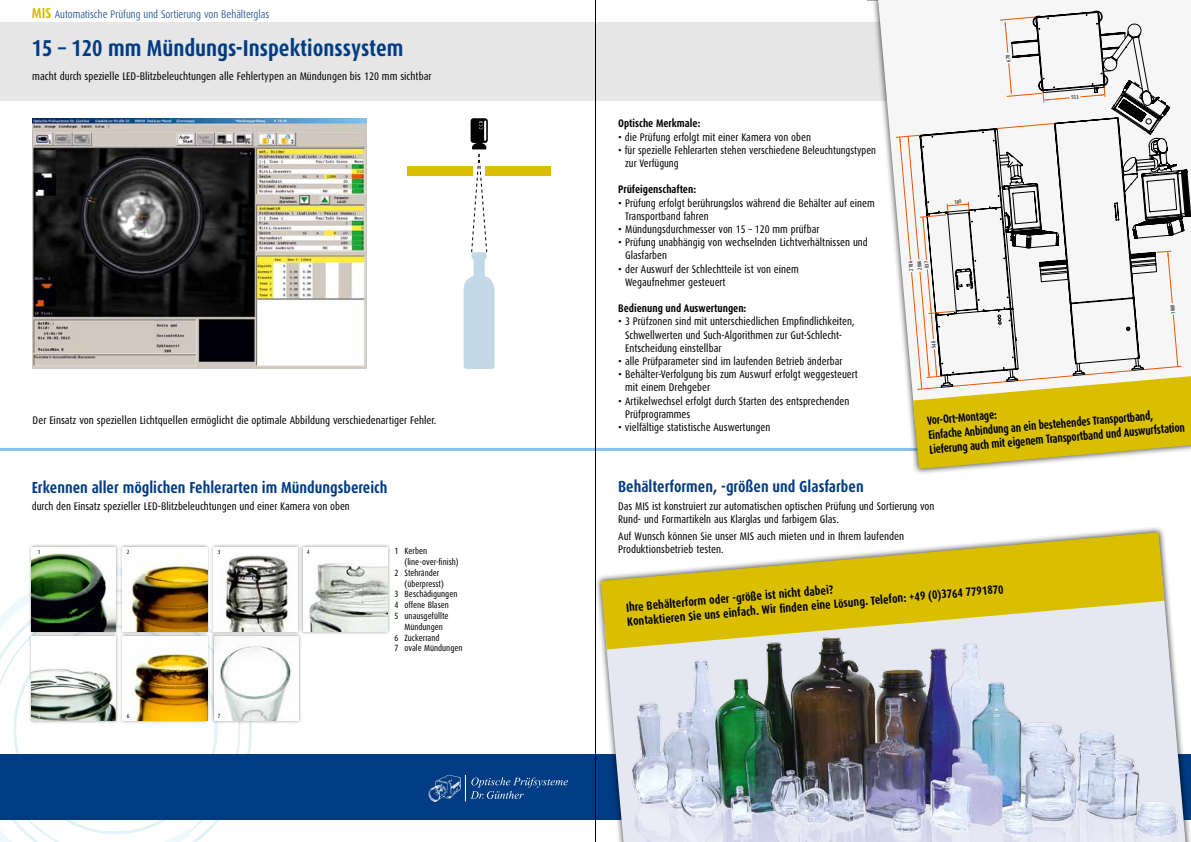
<style>
.page{position:relative;width:1191px;height:842px;background:#fff}
.page>*{position:absolute;margin:0;border:0;box-sizing:border-box;transform-origin:0 0}
.t1{font:700 23px "Dax Condensed";color:#003c83}
.t2{font:700 16px "Dax Condensed";color:#003c83}
.t3{font:700 12px/14.4px "Dax Condensed";color:#000;scale:.92 1}
.t4{font:700 12px/14.4px "Dax Condensed";color:#000}
.t5{font:11px/13.2px "Dax Condensed";color:#000}
.t6{font:11px/13.2px "Dax Condensed";color:#000;scale:.96 1}
.t7{font:700 11px "Dax Condensed";color:#000}
.t8{font:300 11px "Dax Condensed";color:#003c83}
.t9{font:9px "Dax Condensed";color:#000}
.t10{font:6px "Dax Condensed";color:#000}
.t11{font:6px "Dax Condensed";color:#fff}
.t12{font:5.4px/8.7px "Dax Condensed";color:#000}
.s1{font-weight:700;font-size:14.4px;color:#d9bf00}
</style>
<div class="page">
<svg style="left:191px;top:724px;width:59px;height:118px"></svg>
<svg style="left:0;top:593px;width:191px;height:249px"></svg>
<div style="left:0;top:22px;width:1168px;height:79px;background:#e6e6e6"></div>
<div style="left:0;top:754px;width:1191px;height:65px;background:#003c83"></div>
<div style="left:28px;top:543px;width:92px;height:92px;background:#000;opacity:.4"></div>
<img style="left:32px;top:547px;width:84px;height:84px">
<div style="left:119px;top:543px;width:92px;height:92px;background:#000;opacity:.4"></div>
<img style="left:123px;top:547px;width:84px;height:84px">
<div style="left:210px;top:543px;width:91px;height:92px;background:#000;opacity:.4"></div>
<img style="left:214px;top:547px;width:84px;height:84px">
<div style="left:210px;top:633px;width:92px;height:91px;background:#000;opacity:.4"></div>
<img style="left:214px;top:636px;width:84px;height:84px">
<div style="left:299px;top:543px;width:92px;height:92px;background:#000;opacity:.4"></div>
<img style="left:303px;top:547px;width:84px;height:84px">
<div style="left:119px;top:633px;width:92px;height:91px;background:#000;opacity:.4"></div>
<img style="left:123px;top:636px;width:84px;height:84px">
<div style="left:28px;top:633px;width:92px;height:91px;background:#000;opacity:.4"></div>
<div style="left:32px;top:636px;width:84px;height:84px;background:#fff"></div>
<img style="left:32px;top:669px;width:84px;height:51px">
<hr style="left:0;top:448px;width:1082px;height:3px;background:#8ac1ea">
<div style="left:215px;top:712px;width:8px;height:8px;background:#fff"></div>
<img style="left:428px;top:774px;width:38px;height:28px">
<svg style="left:465px;top:775px;width:103px;height:26px"></svg>
<img style="left:33px;top:118px;width:334px;height:251px">
<div style="left:407px;top:166px;width:65px;height:9px;background:#d9bf00"></div>
<div style="left:486px;top:166px;width:65px;height:9px;background:#d9bf00"></div>
<svg style="left:463px;top:118px;width:31px;height:251px"></svg>
<hr style="left:867px;top:0;width:324px;height:1px;background:#565655">
<div style="left:872px;top:0;width:319px;height:475px;background:#000;opacity:.75"></div>
<svg style="left:878px;top:0;width:313px;height:426px;fill:#f6f6f6"></svg>
<div style="left:594px;top:526px;width:597px;height:316px;background:#000;opacity:.75"></div>
<svg style="left:601px;top:532px;width:563px;height:58px;fill:#d9bf00"></svg>
<img style="left:583px;top:590px;width:608px;height:252px">
<hr style="left:595px;top:0;width:1px;height:842px;background:#000">
<svg style="left:895px;top:10px;width:296px;height:459px"></svg>
<p class="t8" style="left:32px;top:8px;width:239px"><span class="s1">MIS</span> Automatische Prüfung und Sortierung von Behälterglas</p>
<h1 class="t1" style="left:32px;top:35px;width:373px">15 – 120 mm Mündungs-Inspektionssystem</h1>
<p class="t5" style="left:32px;top:70px;width:401px">macht durch spezielle LED-Blitzbeleuchtungen alle Fehlertypen an Mündungen bis 120 mm sichtbar</p>
<p class="t5" style="left:33px;top:413px;width:405px">Der Einsatz von speziellen Lichtquellen ermöglicht die optimale Abbildung verschiedenartiger Fehler.</p>
<h2 class="t2" style="left:32px;top:478px;width:357px">Erkennen aller möglichen Fehlerarten im Mündungsbereich</h2>
<p class="t5" style="left:32px;top:500px;width:320px">durch den Einsatz spezieller LED-Blitzbeleuchtungen und einer Kamera von oben</p>
<p class="t10" style="left:38px;top:549px;width:4px">1</p>
<p class="t10" style="left:127px;top:549px;width:4px">2</p>
<p class="t10" style="left:218px;top:549px;width:4px">3</p>
<p class="t10" style="left:307px;top:549px;width:4px">4</p>
<p class="t9" style="left:394px;top:546px;width:34px">1 Kerben</p>
<p class="t9" style="left:404px;top:557px;width:56px">(line-over-finish)</p>
<p class="t9" style="left:394px;top:568px;width:46px">2 Stehränder</p>
<p class="t9" style="left:404px;top:578px;width:41px">(überpresst)</p>
<p class="t9" style="left:394px;top:589px;width:64px">3 Beschädigungen</p>
<p class="t9" style="left:394px;top:600px;width:56px">4 offene Blasen</p>
<p class="t9" style="left:394px;top:611px;width:55px">5 unausgefüllte</p>
<p class="t9" style="left:404px;top:622px;width:40px">Mündungen</p>
<p class="t9" style="left:394px;top:632px;width:46px">6 Zuckerrand</p>
<p class="t9" style="left:394px;top:643px;width:69px">7 ovale Mündungen</p>
<p class="t11" style="left:38px;top:713px;width:4px">5</p>
<p class="t10" style="left:127px;top:713px;width:4px">6</p>
<p class="t10" style="left:218px;top:713px;width:4px">7</p>
<p class="t7" style="left:618px;top:118px;width:84px">Optische Merkmale:</p>
<p class="t5" style="left:618px;top:130px;width:194px">• die Prüfung erfolgt mit einer Kamera von oben</p>
<p class="t6" style="left:625px;top:144px;width:263px;text-indent:-7px">• für spezielle Fehlerarten stehen verschiedene Beleuchtungstypen zur Verfügung</p>
<p class="t7" style="left:618px;top:184px;width:79px">Prüfeigenschaften:</p>
<p class="t5" style="left:625px;top:196px;width:251px;text-indent:-7px">• Prüfung erfolgt berührungslos während die Behälter auf einem<br>Transportband fahren</p>
<p class="t5" style="left:618px;top:223px;width:203px">• Mündungsdurchmesser von 15 – 120 mm prüfbar</p>
<p class="t5" style="left:625px;top:236px;width:244px;text-indent:-7px">• Prüfung unabhängig von wechselnden Lichtverhältnissen und<br>Glasfarben</p>
<p class="t5" style="left:625px;top:262px;width:175px;text-indent:-7px">• der Auswurf der Schlechtteile ist von einem<br>Wegaufnehmer gesteuert</p>
<p class="t7" style="left:618px;top:302px;width:130px">Bedienung und Auswertungen:</p>
<p class="t5" style="left:625px;top:315px;width:231px;text-indent:-7px">• 3 Prüfzonen sind mit unterschiedlichen Empfindlichkeiten,<br>Schwellwerten und Such-Algorithmen zur Gut-Schlecht-<br>Entscheidung einstellbar</p>
<p class="t5" style="left:618px;top:355px;width:226px">• alle Prüfparameter sind im laufenden Betrieb änderbar</p>
<p class="t5" style="left:625px;top:368px;width:234px;text-indent:-7px">• Behälter-Verfolgung bis zum Auswurf erfolgt weggesteuert mit einem Drehgeber</p>
<p class="t5" style="left:625px;top:394px;width:226px;text-indent:-7px">• Artikelwechsel erfolgt durch Starten des entsprechenden<br>Prüfprogrammes</p>
<p class="t5" style="left:618px;top:421px;width:154px">• vielfältige statistische Auswertungen</p>
<p class="t12" style="left:907px;top:271px;width:11px;rotate:-95deg">2186<br>2086</p>
<p class="t12" style="left:1169px;top:314px;width:11px;rotate:-95deg">1000</p>
<p class="t3" style="left:926px;top:414px;width:280px;rotate:-5deg">Vor-Ort-Montage:<br>Einfache Anbindung an ein bestehendes Transportband,<br>Lieferung auch mit eigenem Transportband und Auswurfstation</p>
<h2 class="t2" style="left:618px;top:478px;width:247px">Behälterformen, -größen und Glasfarben</h2>
<p class="t5" style="left:618px;top:499px;width:318px">Das MIS ist konstruiert zur automatischen optischen Prüfung und Sortierung von<br>Rund- und Formartikeln aus Klarglas und farbigem Glas.</p>
<p class="t5" style="left:618px;top:530px;width:287px">Auf Wunsch können Sie unser MIS auch mieten und in Ihrem laufenden<br>Produktionsbetrieb testen.</p>
<p class="t4" style="left:625px;top:600px;width:379px;rotate:-5deg">Ihre Behälterform oder -größe ist nicht dabei?<br>Kontaktieren Sie uns einfach. Wir fi nden eine Lösung. Telefon: +49 (0)3764 7791870</p>
</div>
